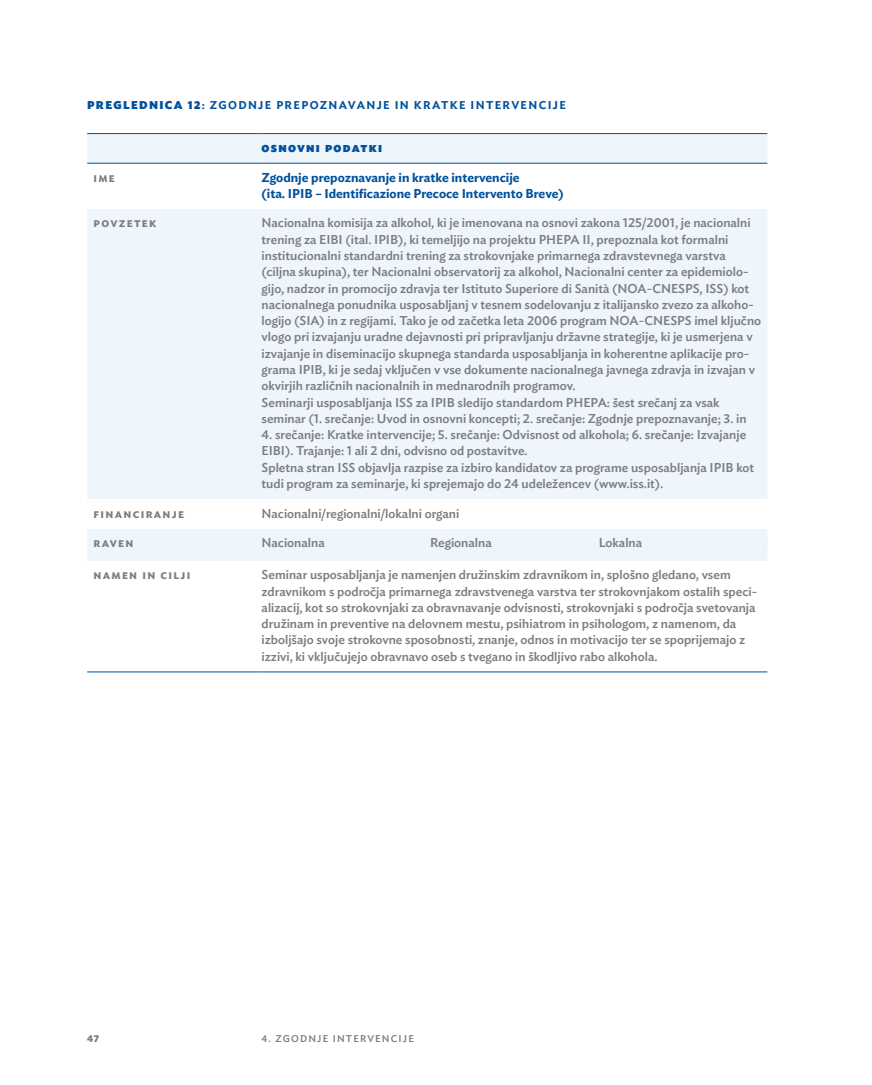
<style>
.page{position:relative;width:872px;height:1085px;background:#fff}
.page>*{position:absolute;margin:0;border:0;box-sizing:border-box;transform-origin:0 0}
.t1{font:500 12.75px/16.2px "Ideal Sans";color:#7c7c81}
.t2{font:600 12.75px/16.2px "Ideal Sans";color:#00529e}
.t3{font:600 12.75px "Ideal Sans";letter-spacing:.1em;color:#7c7c81}
.t4{font:900 12.75px "Ideal Sans";letter-spacing:.1em;color:#00529e}
.t5{font:600 11.25px "Ideal Sans";letter-spacing:.12em;color:#00529e}
.t6{font:500 9.75px "Ideal Sans";letter-spacing:.12em;color:#7c7c81}
.t7{font:700 9.75px "Ideal Sans";color:#7c7c81}
.s1{font-weight:900}
</style>
<div class="page">
<div style="left:87px;top:134px;width:680px;height:29px;background:#eef5fb"></div>
<svg style="left:87px;top:209px;width:680px;height:352px;background:#eff5fb"></svg>
<hr style="left:87px;top:133px;width:174px;height:1px;background:#00529e">
<hr style="left:261px;top:133px;width:506px;height:1px;background:#00529e">
<hr style="left:87px;top:163px;width:174px;height:1px;background:#00529e">
<hr style="left:261px;top:163px;width:506px;height:1px;background:#00529e">
<hr style="left:87px;top:671px;width:174px;height:1px;background:#00529e">
<hr style="left:261px;top:671px;width:506px;height:1px;background:#00529e">
<div style="left:261px;top:537px;width:506px;height:12px;background:#eef5fb"></div>
<p class="t5" style="left:87px;top:96px;width:480px"><span class="s1">PREGLEDNICA 12</span>: ZGODNJE PREPOZNAVANJE IN KRATKE INTERVENCIJE</p>
<p class="t4" style="left:261px;top:137px;width:122px">Osnovni podatki</p>
<p class="t3" style="left:94px;top:167px;width:23px">Ime</p>
<p class="t2" style="left:261px;top:168px;width:304px">Zgodnje prepoznavanje in kratke intervencije<br>(ita. IPIB – Identificazione Precoce Intervento Breve)</p>
<p class="t3" style="left:94px;top:213px;width:64px">Povzetek</p>
<p class="t1" style="left:261px;top:214px;width:501px">Nacionalna komisija za alkohol, ki je imenovana na osnovi zakona 125/2001, je nacionalni trening za EIBI (ital. IPIB), ki temeljijo na projektu PHEPA II, prepoznala kot formalni institucionalni standardni trening za strokovnjake primarnega zdravstevnega varstva (ciljna skupina), ter Nacionalni observatorij za alkohol, Nacionalni center za epidemiolo&shy;gijo, nadzor in promocijo zdravja ter Istituto Superiore di Sanità (NOA-CNESPS, ISS) kot nacionalnega ponudnika usposabljanj v tesnem sodelovanju z italijansko zvezo za alkoho&shy;logijo (SIA) in z regijami. Tako je od začetka leta 2006 program NOA-CNESPS imel ključno vlogo pri izvajanju uradne dejavnosti pri pripravljanju državne strategije, ki je usmerjena v izvajanje in diseminacijo skupnega standarda usposabljanja in koherentne aplikacije pro&shy;grama IPIB, ki je sedaj vključen v vse dokumente nacionalnega javnega zdravja in izvajan v okvirjih različnih nacionalnih in mednarodnih programov.<br>Seminarji usposabljanja ISS za IPIB sledijo standardom PHEPA: šest srečanj za vsak seminar (1. srečanje: Uvod in osnovni koncepti; 2. srečanje: Zgodnje prepoznavanje; 3. in</p>
<p class="t1" style="left:261px;top:425px;width:494px">4. srečanje: Kratke intervencije; 5. srečanje: Odvisnost od alkohola; 6. srečanje: Izvajanje EIBI). Trajanje: 1 ali 2 dni, odvisno od postavitve.<br>Spletna stran ISS objavlja razpise za izbiro kandidatov za programe usposabljanja IPIB kot tudi program za seminarje, ki sprejemajo do 24 udeležencev (www.iss.it).</p>
<p class="t3" style="left:94px;top:503px;width:92px">Financiranje</p>
<p class="t1" style="left:261px;top:504px;width:199px">Nacionalni/regionalni/lokalni organi</p>
<p class="t3" style="left:94px;top:532px;width:41px">Raven</p>
<p class="t1" style="left:261px;top:533px;width:65px">Nacionalna</p>
<p class="t1" style="left:430px;top:533px;width:63px">Regionalna</p>
<p class="t1" style="left:599px;top:533px;width:45px">Lokalna</p>
<p class="t3" style="left:94px;top:564px;width:98px">Namen in cilji</p>
<p class="t1" style="left:261px;top:565px;width:497px">Seminar usposabljanja je namenjen družinskim zdravnikom in, splošno gledano, vsem zdravnikom s področja primarnega zdravstvenega varstva ter strokovnjakom ostalih speci&shy;alizacij, kot so strokovnjaki za obravnavanje odvisnosti, strokovnjaki s področja svetovanja družinam in preventive na delovnem mestu, psihiatrom in psihologom, z namenom, da izboljšajo svoje strokovne sposobnosti, znanje, odnos in motivacijo ter se spoprijemajo z izzivi, ki vključujejo obravnavo oseb s tvegano in škodljivo rabo alkohola.</p>
<p class="t7" style="left:87px;top:1030px;width:13px">47</p>
<p class="t6" style="left:261px;top:1030px;width:154px">4. ZGODNJE INTERVENCIJE</p>
</div>
